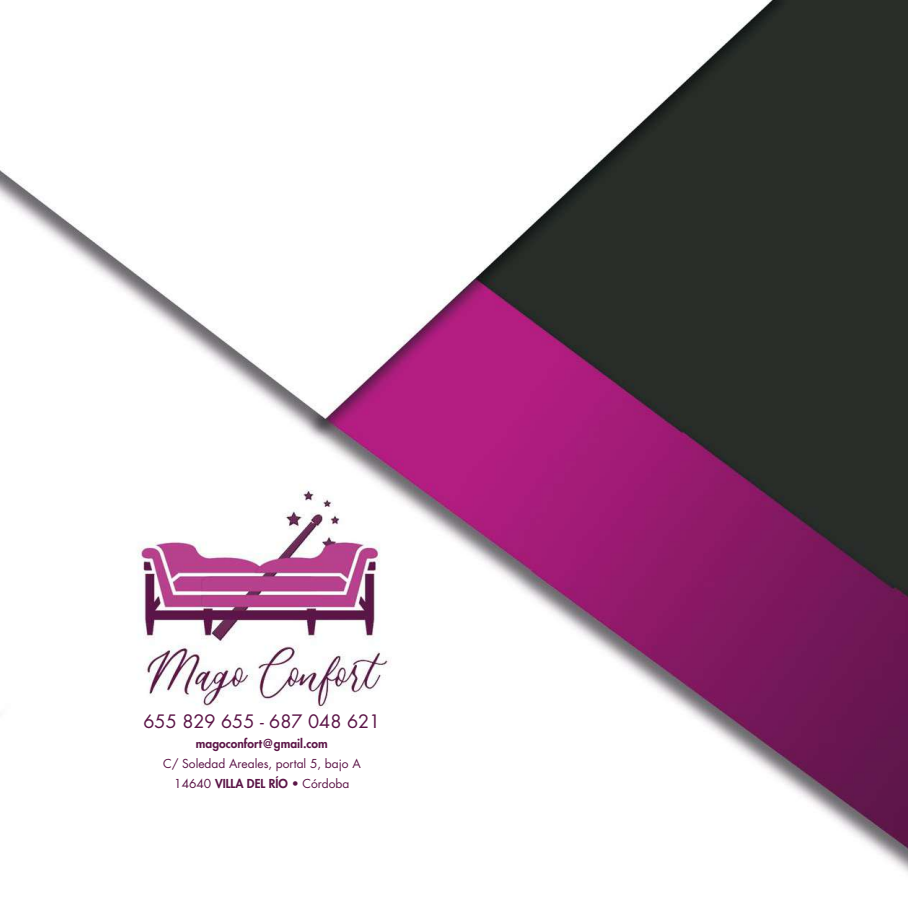
<style>
.page{position:relative;width:908px;height:908px;background:#fff}
.page>*{position:absolute;margin:0;border:0;box-sizing:border-box;transform-origin:0 0}
.t1{font:18px "Futura";color:#5c1648}
.t2{font:12px/20px "Futura";color:#5c1648;text-align:center}
.t3{font:800 12px "Futura";color:#5c1648}
.s1{font-weight:800}
</style>
<div class="page">
<img style="left:0;top:0;width:907px;height:872px">
<h1 class="t1" style="left:143px;top:709px;width:238px">655 829 655 - 687 048 621</h1>
<p class="t3" style="left:196px;top:735px;width:133px">magoconfort@gmail.com</p>
<p class="t2" style="left:163px;top:753px;width:199px">C/ Soledad Areales, portal 5, bajo A<br>14640 <span class="s1">VILLA DEL RÍO</span> • Córdoba</p>
</div>
